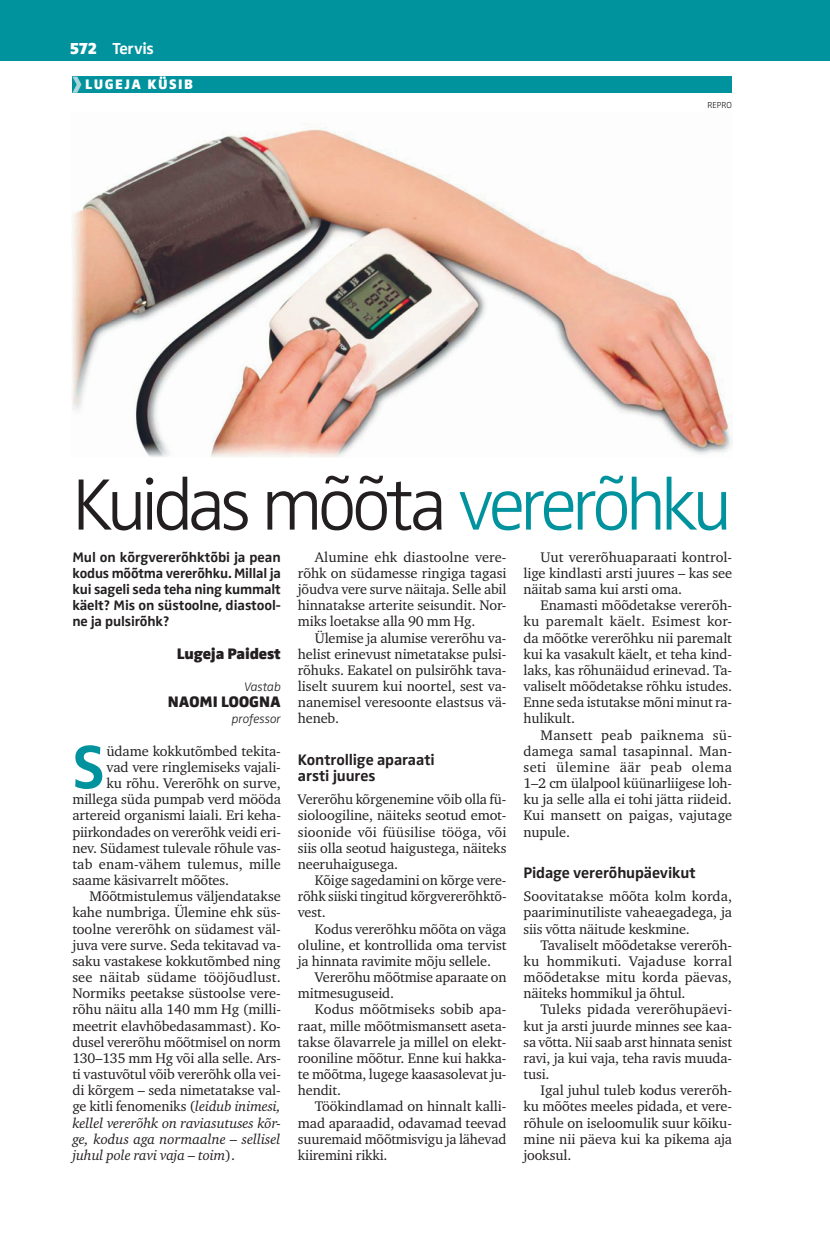
<style>
.page{position:relative;width:830px;height:1234px;background:#fff}
.page>*{position:absolute;margin:0;border:0;box-sizing:border-box;transform-origin:0 0}
.t1{font:300 75px "Zwo Pro";letter-spacing:-.07em;color:#231f20}
.t2{font:700 62.7px "Zwo Pro";color:#00929d}
.t3{font:700 16.5px "Zwo Pro";letter-spacing:-.02em;color:#fff}
.t4{font:700 15.75px/16.5px "Zwo Pro";letter-spacing:-.01em;color:#231f20}
.t5{font:900 15.75px "Zwo Pro";letter-spacing:-.01em;color:#231f20}
.t6{font:14.25px/16.2px "Charter ITC";letter-spacing:-.01em;color:#231f20;text-align:justify}
.t7{font:700 14.25px/16.2px "Zwo Pro";letter-spacing:-.01em;color:#231f20;text-align:justify}
.t8{font:italic 14.25px "Charter ITC";letter-spacing:-.01em;color:#231f20}
.t9{font:14.25px "Charter ITC";letter-spacing:.015em;color:#231f20}
.t10{font:14.25px "Charter ITC";letter-spacing:.01em;color:#231f20}
.t11{font:900 14.25px "Zwo Pro";letter-spacing:.105em;color:#fff}
.t12{font:italic 300 12.75px "Zwo Pro";letter-spacing:-.01em;color:#231f20}
.t13{font:300 9px "Zwo Pro";color:#231f20}
.s1{font-weight:900}
.s2{color:#00929d}
.s3{font-style:italic}
.s4{font-style:normal}
</style>
<div class="page">
<div style="left:0;top:0;width:829px;height:60px;background:#00929d"></div>
<hr style="left:829px;top:0;width:1px;height:60px;background:#00929d">
<div style="left:72px;top:77px;width:659px;height:16px;background:#00929d"></div>
<svg style="left:72px;top:77px;width:9px;height:16px"></svg>
<img style="left:72px;top:127px;width:659px;height:330px">
<p class="t3" style="left:70px;top:39px;width:85px"><span class="s1">572</span> Tervis</p>
<p class="t11" style="left:85px;top:76px;width:109px">LUGEJA KÜSIB</p>
<p class="t13" style="left:707px;top:100px;width:26px">REPRO</p>
<h1 class="t1" style="left:72px;top:461px;width:661px">Kuidas mõõta <span class="s2">vererõhku</span></h1>
<p class="t7" style="left:72px;top:549px;width:210px">Mul on kõrgvererõhktõbi ja pean kodus mõõtma vererõhku. Millal ja kui sageli seda teha ning kummalt käelt? Mis on süstoolne, diastool&shy;ne ja pulsirõhk?</p>
<p class="t5" style="left:177px;top:643px;width:106px">Lugeja Paidest</p>
<p class="t12" style="left:244px;top:679px;width:38px">Vastab</p>
<p class="t5" style="left:168px;top:692px;width:114px">NAOMI LOOGNA</p>
<p class="t12" style="left:232px;top:711px;width:51px">professor</p>
<h2 class="t2" style="left:72px;top:730px;width:34px">S</h2>
<p class="t6" style="left:106px;top:742px;width:176px">üdame kokkutõmbed tekita-</p>
<p class="t6" style="left:106px;top:758px;width:176px">vad vere ringlemiseks vajali-</p>
<p class="t6" style="left:106px;top:774px;width:176px">ku rõhu. Vererõhk on surve,</p>
<p class="t6" style="left:72px;top:791px;width:210px">millega süda pumpab verd mööda</p>
<p class="t6" style="left:72px;top:807px;width:210px">artereid organismi laiali. Eri keha-</p>
<p class="t6" style="left:72px;top:823px;width:210px">piirkondades on vererõhk veidi eri-</p>
<p class="t6" style="left:72px;top:839px;width:210px">nev. Südamest tulevale rõhule vas-</p>
<p class="t10" style="left:72px;top:854px;width:210px">tab enam-vähem tulemus, mille</p>
<p class="t6" style="left:72px;top:871px;width:158px">saame käsivarrelt mõõtes.</p>
<p class="t6" style="left:89px;top:888px;width:193px">Mõõtmistulemus väljendatakse</p>
<p class="t6" style="left:72px;top:904px;width:210px">kahe numbriga. Ülemine ehk süs-</p>
<p class="t6" style="left:72px;top:920px;width:210px">toolne vererõhk on südamest väl-</p>
<p class="t6" style="left:72px;top:936px;width:210px">juva vere surve. Seda tekitavad va-</p>
<p class="t6" style="left:72px;top:952px;width:210px">saku vastakese kokkutõmbed ning</p>
<p class="t9" style="left:72px;top:968px;width:210px">see näitab südame tööjõudlust.</p>
<p class="t6" style="left:72px;top:985px;width:210px">Normiks peetakse süstoolse vere-</p>
<p class="t6" style="left:72px;top:1001px;width:210px">rõhu näitu alla 140 mm Hg (milli-</p>
<p class="t6" style="left:72px;top:1017px;width:210px">meetrit elavhõbedasammast). Ko-</p>
<p class="t6" style="left:72px;top:1033px;width:210px">dusel vererõhu mõõtmisel on norm</p>
<p class="t6" style="left:72px;top:1049px;width:210px">130–135 mm Hg või alla selle. Ars-</p>
<p class="t6" style="left:72px;top:1065px;width:210px">ti vastuvõtul võib vererõhk olla vei-</p>
<p class="t6" style="left:72px;top:1081px;width:210px">di kõrgem – seda nimetatakse val-</p>
<p class="t6" style="left:72px;top:1098px;width:210px">ge kitli fenomeniks (<span class="s3">leidub inimesi,</span></p>
<p class="t8" style="left:72px;top:1113px;width:210px">kellel vererõhk on raviasutuses kõr-</p>
<p class="t8" style="left:72px;top:1129px;width:210px">ge, kodus aga normaalne – sellisel</p>
<p class="t8" style="left:72px;top:1145px;width:164px">juhul pole ravi vaja – toim<span class="s4">).</span></p>
<p class="t6" style="left:298px;top:548px;width:210px;text-indent:17px">Alumine ehk diastoolne vere&shy;rõhk on südamesse ringiga tagasi jõudva vere surve näitaja. Selle abil hinnatakse arterite seisundit. Nor&shy;miks loetakse alla 90 mm Hg.</p>
<p class="t6" style="left:298px;top:629px;width:210px;text-indent:17px">Ülemise ja alumise vererõhu va&shy;helist erinevust nimetatakse pulsi&shy;rõhuks. Eakatel on pulsirõhk tava&shy;liselt suurem kui noortel, sest va&shy;nanemisel veresoonte elastsus vä&shy;heneb.</p>
<p class="t4" style="left:298px;top:751px;width:138px">Kontrollige aparaati arsti juures</p>
<p class="t6" style="left:298px;top:791px;width:210px">Vererõhu kõrgenemine võib olla fü&shy;sioloogiline, näiteks seotud emot&shy;sioonide või füüsilise tööga, või siis olla seotud haigustega, näiteks neeruhaigusega.</p>
<p class="t6" style="left:298px;top:871px;width:210px;text-indent:17px">Kõige sagedamini on kõrge vere&shy;rõhk siiski tingitud kõrgvererõhktõ&shy;vest.</p>
<p class="t6" style="left:298px;top:920px;width:210px;text-indent:17px">Kodus vererõhku mõõta on väga oluline, et kontrollida oma tervist ja hinnata ravimite mõju sellele.</p>
<p class="t6" style="left:298px;top:968px;width:210px;text-indent:17px">Vererõhu mõõtmise aparaate on mitmesuguseid.</p>
<p class="t6" style="left:298px;top:1001px;width:210px;text-indent:17px">Kodus mõõtmiseks sobib apa&shy;raat, mille mõõtmismansett aseta&shy;takse õlavarrele ja millel on elekt&shy;rooniline mõõtur. Enne kui hakka&shy;te mõõtma, lugege kaasasolevat ju&shy;hendit.</p>
<p class="t6" style="left:298px;top:1098px;width:210px;text-indent:17px">Töökindlamad on hinnalt kalli&shy;mad aparaadid, odavamad teevad suuremaid mõõtmisvigu ja lähevad kiiremini rikki.</p>
<p class="t6" style="left:523px;top:548px;width:210px;text-indent:17px">Uut vererõhuaparaati kontrol&shy;lige kindlasti arsti juures – kas see näitab sama kui arsti oma.</p>
<p class="t6" style="left:523px;top:597px;width:210px;text-indent:17px">Enamasti mõõdetakse vererõh&shy;ku paremalt käelt. Esimest kor&shy;da mõõtke vererõhku nii paremalt kui ka vasakult käelt, et teha kind&shy;laks, kas rõhunäidud erinevad. Ta&shy;valiselt mõõdetakse rõhku istudes.<br>Enne seda istutakse mõni minut ra&shy;hulikult.</p>
<p class="t6" style="left:523px;top:726px;width:210px;text-indent:17px">Mansett peab paiknema sü&shy;damega samal tasapinnal. Man&shy;seti ülemine äär peab olema 1–2 cm ülalpool küünarliigese loh&shy;ku ja selle alla ei tohi jätta riideid.<br>Kui mansett on paigas, vajutage nupule.</p>
<p class="t4" style="left:523px;top:864px;width:173px">Pidage vererõhupäevikut</p>
<p class="t6" style="left:523px;top:888px;width:210px">Soovitatakse mõõta kolm korda, paariminutiliste vaheaegadega, ja siis võtta näitude keskmine.</p>
<p class="t6" style="left:523px;top:936px;width:210px;text-indent:17px">Tavaliselt mõõdetakse vererõh&shy;ku hommikuti. Vajaduse korral mõõdetakse mitu korda päevas, näiteks hommikul ja õhtul.</p>
<p class="t6" style="left:523px;top:1001px;width:210px;text-indent:17px">Tuleks pidada vererõhupäevi&shy;kut ja arsti juurde minnes see kaa&shy;sa võtta. Nii saab arst hinnata senist ravi, ja kui vaja, teha ravis muuda&shy;tusi.</p>
<p class="t6" style="left:523px;top:1081px;width:210px;text-indent:17px">Igal juhul tuleb kodus vererõh&shy;ku mõõtes meeles pidada, et vere&shy;rõhule on iseloomulik suur kõiku&shy;mine nii päeva kui ka pikema aja jooksul.</p>
</div>
